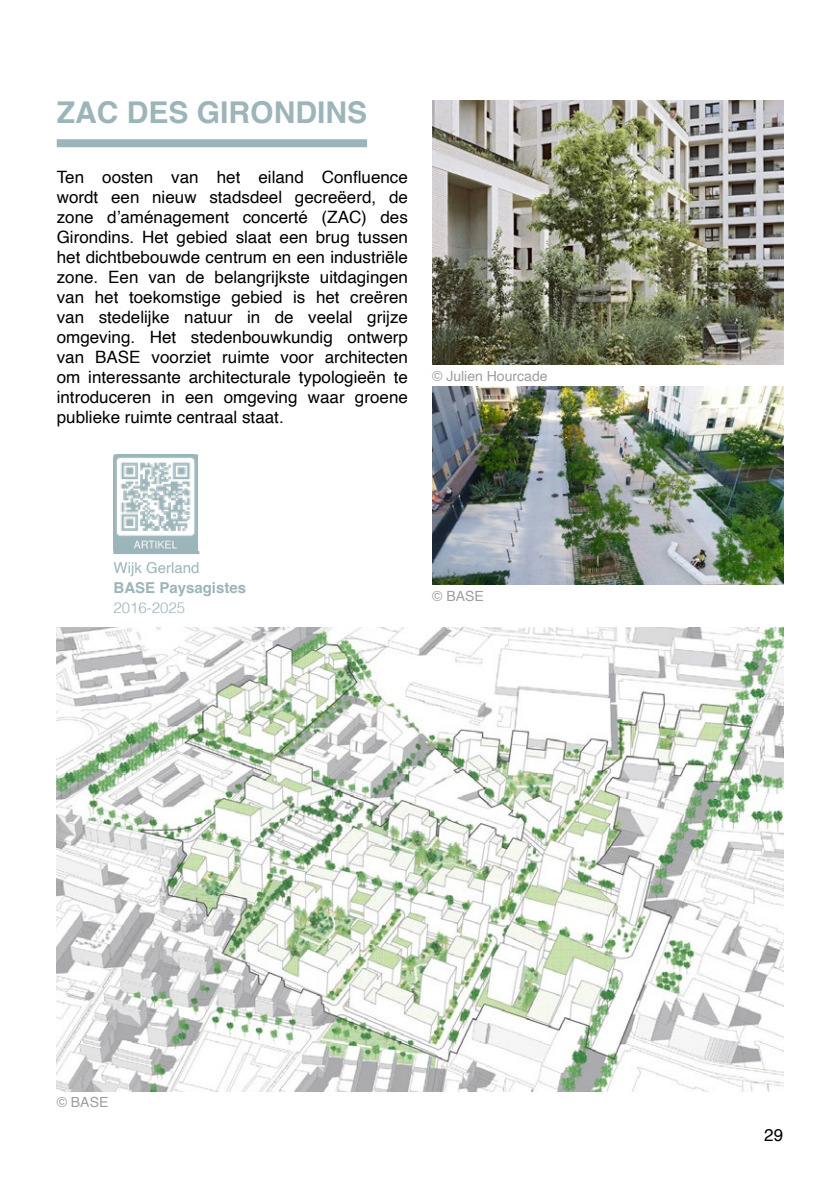
<style>
.page{position:relative;width:840px;height:1191px;background:#fff}
.page>*{position:absolute;margin:0;border:0;box-sizing:border-box;transform-origin:0 0}
.t1{font:700 30px "Helvetica";color:#9cb5ba}
.t2{font:17px/20px "Helvetica";color:#000;text-align:justify}
.t3{font:700 15px "Helvetica";color:#9cb5ba}
.t4{font:15px "Helvetica";color:#9cb5ba}
.t5{font:300 15px "Helvetica";color:#9cb5ba}
.t6{font:14px "Helvetica";color:#9d9d9c}
</style>
<div class="page">
<div style="left:57px;top:139px;width:310px;height:8px;background:#9cb5ba"></div>
<hr style="left:113px;top:551px;width:86px;height:3px;background:#9cb5ba">
<img style="left:116px;top:457px;width:79px;height:93px">
<div style="left:113px;top:454px;width:85px;height:99px;border:2px solid #9cb5ba"></div>
<img style="left:57px;top:627px;width:725px;height:464px">
<img style="left:432px;top:101px;width:350px;height:264px">
<img style="left:432px;top:387px;width:350px;height:198px">
<h1 class="t1" style="left:57px;top:94px;width:312px">ZAC DES GIRONDINS</h1>
<p class="t2" style="left:57px;top:168px;width:352px">Ten oosten van het eiland Confluence wordt een nieuw stadsdeel gecreëerd, de zone d’aménagement concerté (ZAC) des Girondins. Het gebied slaat een brug tussen het dichtbebouwde centrum en een industriële zone. Een van de belangrijkste uitdagingen van het toekomstige gebied is het creëren van stedelijke natuur in de veelal grijze omgeving. Het stedenbouwkundig ontwerp van BASE voorziet ruimte voor architecten om interessante architecturale typologieën te introduceren in een omgeving waar groene publieke ruimte centraal staat.</p>
<p class="t6" style="left:432px;top:365px;width:117px">© Julien Hourcade</p>
<p class="t4" style="left:113px;top:556px;width:87px">Wijk Gerland</p>
<p class="t3" style="left:113px;top:578px;width:134px">BASE Paysagistes</p>
<p class="t5" style="left:113px;top:594px;width:73px">2016-2025</p>
<p class="t6" style="left:432px;top:585px;width:53px">© BASE</p>
<p class="t6" style="left:57px;top:1091px;width:53px">© BASE</p>
<p class="t2" style="left:763px;top:1125px;width:20px">29</p>
</div>
